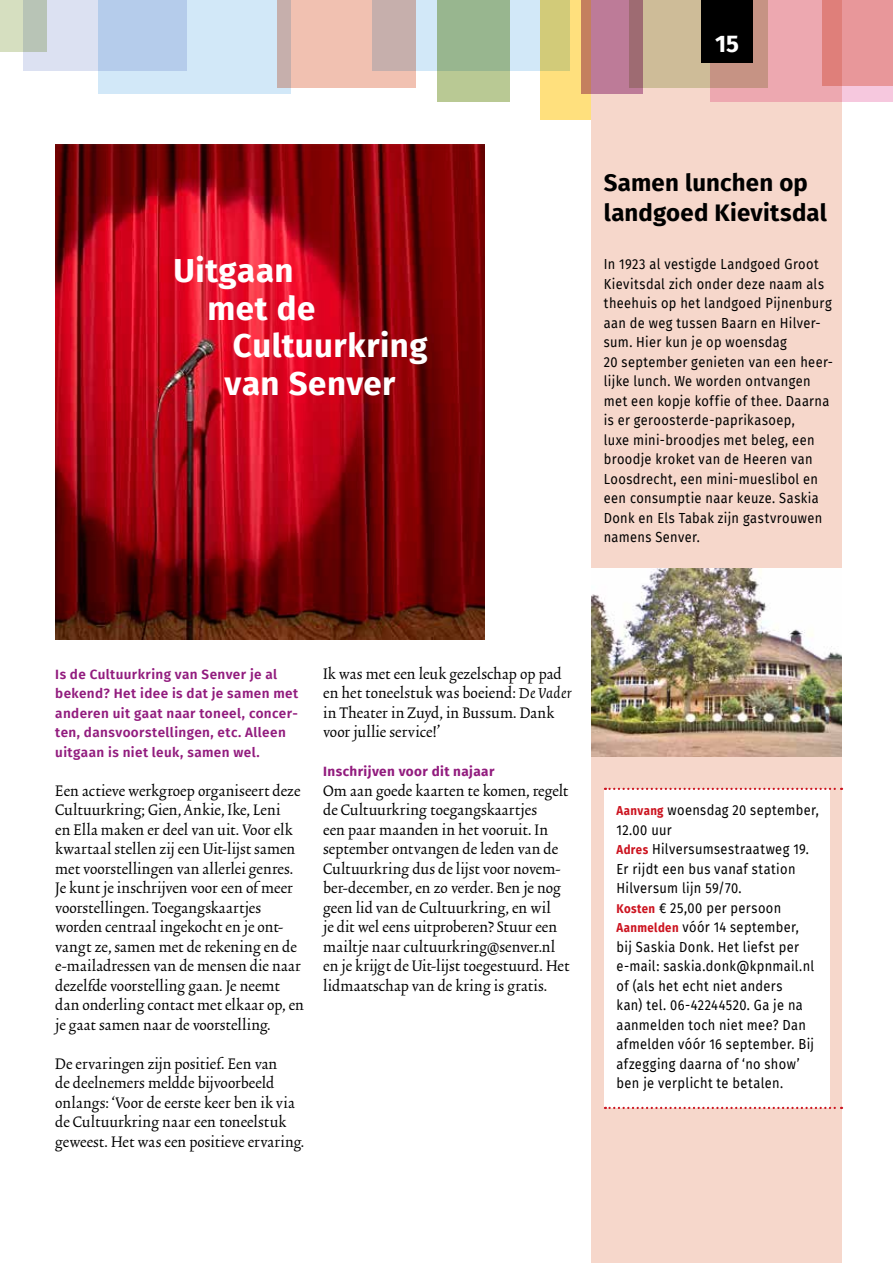
<style>
.page{position:relative;width:893px;height:1263px;background:#fff}
.page>*{position:absolute;margin:0;border:0;box-sizing:border-box;transform-origin:0 0}
.t1{font:700 33px "Fira Sans";letter-spacing:.015em;color:#fff}
.t2{font:700 24px/30px "Fira Sans";letter-spacing:.005em;color:#000}
.t3{font:700 24px "Fira Sans";color:#fff}
.t4{font:18px/19.5px "Trinite No 2 Rom Con";letter-spacing:.01em;color:#000}
.t5{font:14.25px/19.5px "Fira Sans";letter-spacing:.025em;color:#000;scale:.9 1}
.t6{font:600 13.5px/19.5px "Fira Sans";letter-spacing:.03em;color:#921c7e}
.t7{font:700 13.5px "Fira Sans";letter-spacing:.03em;color:#921c7e}
.s1{font-family:"Trinite No 2";font-style:italic}
.s2{font-weight:700;font-size:12.75px;color:#cc1420}
</style>
<div class="page">
<div style="left:0;top:0;width:47px;height:51px;background:#d6dfc0"></div>
<svg style="left:23px;top:0;width:75px;height:71px;background:#d3dae3"></svg>
<div style="left:278px;top:0;width:138px;height:87px;background:#f1c1b1"></div>
<svg style="left:98px;top:0;width:192px;height:94px;background:#c6daee"></svg>
<div style="left:591px;top:0;width:251px;height:1263px;background:#f6d7cb"></div>
<svg style="left:372px;top:0;width:168px;height:71px;background:#cccdd4"></svg>
<svg style="left:437px;top:0;width:73px;height:102px;background:#a2bb90"></svg>
<svg style="left:540px;top:0;width:51px;height:119px;background:#ecd77b"></svg>
<svg style="left:581px;top:0;width:62px;height:94px;background:#be7b8c"></svg>
<svg style="left:629px;top:0;width:81px;height:87px;background:#c2aa8f"></svg>
<svg style="left:710px;top:0;width:183px;height:102px;background:#e3a4a8"></svg>
<svg style="left:822px;top:0;width:71px;height:85px;background:#e59090"></svg>
<div style="left:702px;top:0;width:51px;height:62px;background:#000"></div>
<img style="left:591px;top:569px;width:251px;height:188px">
<div style="left:604px;top:789px;width:225px;height:319px;background:#fff"></div>
<img style="left:55px;top:144px;width:429px;height:496px">
<svg style="left:605px;top:788px;width:237px;height:2px"></svg>
<svg style="left:605px;top:1107px;width:237px;height:2px"></svg>
<h1 class="t1" style="left:174px;top:243px;width:121px">Uitgaan</h1>
<h1 class="t1" style="left:208px;top:280px;width:109px">met de</h1>
<h1 class="t1" style="left:233px;top:318px;width:196px">Cultuurkring</h1>
<h1 class="t1" style="left:224px;top:355px;width:173px">van Senver</h1>
<h2 class="t3" style="left:715px;top:24px;width:25px">15</h2>
<h2 class="t2" style="left:604px;top:166px;width:225px">Samen lunchen op landgoed Kievitsdal</h2>
<p class="t5" style="left:604px;top:254px;width:256px">In 1923 al vestigde Landgoed Groot<br>Kievitsdal zich onder deze naam als theehuis op het landgoed Pijnenburg aan de weg tussen Baarn en Hilver&shy;sum. Hier kun je op woensdag<br>20 september genieten van een heer&shy;lijke lunch. We worden ontvangen met een kopje koffie of thee. Daarna is er geroosterde-paprikasoep,<br>luxe mini-broodjes met beleg, een broodje kroket van de Heeren van<br>Loosdrecht, een mini-mueslibol en een consumptie naar keuze. Saskia<br>Donk en Els Tabak zijn gastvrouwen namens Senver.</p>
<p class="t6" style="left:55px;top:664px;width:244px">Is de Cultuurkring van Senver je al bekend? Het idee is dat je samen met anderen uit gaat naar toneel, concer&shy;ten, dansvoorstellingen, etc. Alleen uitgaan is niet leuk, samen wel.</p>
<p class="t4" style="left:55px;top:782px;width:250px">Een actieve werkgroep organiseert deze Cultuurkring; Gien, Ankie, Ike, Leni<br>en Ella maken er deel van uit. Voor elk kwartaal stellen zij een Uit-lijst samen met voorstellingen van allerlei genres.<br>Je kunt je inschrijven voor een of meer voorstellingen. Toegangskaartjes worden centraal ingekocht en je ont&shy;vangt ze, samen met de rekening en de e-mailadressen van de mensen die naar dezelfde voorstelling gaan. Je neemt dan onderling contact met elkaar op, en je gaat samen naar de voorstelling.</p>
<p class="t4" style="left:55px;top:1055px;width:250px">De ervaringen zijn positief. Een van<br>de deelnemers meldde bijvoorbeeld onlangs: ‘Voor de eerste keer ben ik via de Cultuurkring naar een toneelstuk geweest. Het was een positieve ervaring.</p>
<p class="t4" style="left:323px;top:665px;width:250px">Ik was met een leuk gezelschap op pad en het toneelstuk was boeiend: <span class="s1">De Vader </span>in Theater in Zuyd, in Bussum. Dank voor jullie service!’</p>
<p class="t7" style="left:323px;top:760px;width:173px">Inschrijven voor dit najaar</p>
<p class="t4" style="left:323px;top:782px;width:248px">Om aan goede kaarten te komen, regelt de Cultuurkring toegangskaartjes<br>een paar maanden in het vooruit. In september ontvangen de leden van de Cultuurkring dus de lijst voor novem&shy;ber-december, en zo verder. Ben je nog geen lid van de Cultuurkring, en wil<br>je dit wel eens uitproberen? Stuur een mailtje naar cultuurkring@senver.nl en je krijgt de Uit-lijst toegestuurd. Het lidmaatschap van de kring is gratis.</p>
<p class="t5" style="left:617px;top:800px;width:226px"><span class="s2">Aanvang</span> woensdag 20 september,<br>12.00 uur<br><span class="s2">Adres</span> Hilversumsestraatweg 19.<br>Er rijdt een bus vanaf station<br>Hilversum lijn 59/70.<br><span class="s2">Kosten</span> € 25,00 per persoon<br><span class="s2">Aanmelden</span> vóór 14 september,<br>bij Saskia Donk. Het liefst per e-mail: saskia.donk@kpnmail.nl of (als het echt niet anders<br>kan) tel. 06-42244520. Ga je na aanmelden toch niet mee? Dan afmelden vóór 16 september. Bij afzegging daarna of ‘no show’ ben je verplicht te betalen.</p>
</div>
